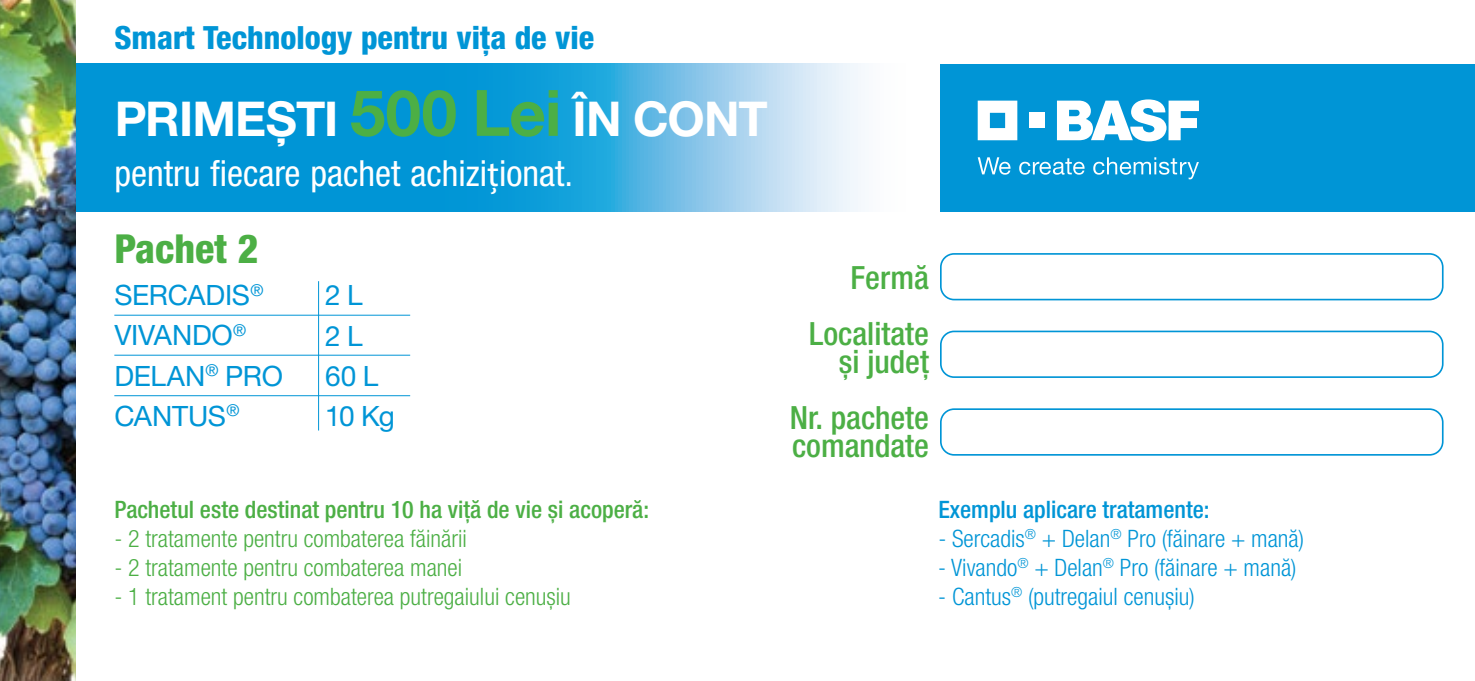
<style>
.page{position:relative;width:1475px;height:681px;background:#fff}
.page>*{position:absolute;margin:0;border:0;box-sizing:border-box;transform-origin:0 0}
.t1{font:700 48px "Helvetica Neue LT Pro";letter-spacing:-.015em;color:#fff}
.t2{font:800 condensed 40px "Helvetica Neue LT Pro";color:#4caf45}
.t3{font:36px "Helvetica Neue LT 57 Cn";color:#fff}
.t4{font:500 condensed 32px/56px "Helvetica Neue LT Pro";color:#4caf45;text-align:right}
.t5{font:800 condensed 32px "Helvetica Neue LT Pro";color:#0095d6}
.t6{font:28px/40px "Helvetica Neue LT Pro";letter-spacing:-.01em;color:#0095d6}
.t7{font:300 condensed 24px "Helvetica Neue LT Pro";color:#4caf45}
.t8{font:300 condensed 24px "Helvetica Neue LT Pro";color:#0095d6}
.t9{font:500 condensed 24px "Helvetica Neue LT Pro";color:#4caf45}
.t10{font:500 condensed 24px "Helvetica Neue LT Pro";color:#0095d6}
.s1{font-size:64px;color:#4caf45}
.s2{font-family:"Myriad Pro"}
</style>
<div class="page">
<svg style="left:75px;top:64px;width:786px;height:147px;background:#35aade"></svg>
<div style="left:940px;top:64px;width:534px;height:147px;background:#0095d6"></div>
<svg style="left:977px;top:101px;width:40px;height:39px;background:#d4edf8"></svg>
<div style="left:1029px;top:113px;width:15px;height:15px;background:#fff"></div>
<svg style="left:1057px;top:99px;width:141px;height:42px"></svg>
<svg style="left:977px;top:157px;width:33px;height:18px"></svg>
<svg style="left:1019px;top:158px;width:65px;height:17px"></svg>
<svg style="left:1093px;top:157px;width:105px;height:22px"></svg>
<hr style="left:318px;top:281px;width:1px;height:149px;background:#0095d6">
<hr style="left:114px;top:314px;width:296px;height:2px;background:#0095d6">
<hr style="left:114px;top:354px;width:296px;height:2px;background:#0095d6">
<hr style="left:114px;top:395px;width:296px;height:1px;background:#0095d6">
<img style="left:0;top:0;width:75px;height:680px">
<div style="left:939px;top:253px;width:504px;height:47px;border:2px solid #0095d6;border-radius:13px"></div>
<div style="left:939px;top:330px;width:504px;height:48px;border:2px solid #0095d6;border-radius:13px"></div>
<div style="left:939px;top:408px;width:504px;height:47px;border:2px solid #0095d6;border-radius:13px"></div>
<h3 class="t5" style="left:114px;top:17px;width:481px">Smart Technology pentru vița de vie</h3>
<h1 class="t1" style="left:115px;top:89px;width:654px">PRIMEȘTI <span class="s1">500 Lei</span> ÎN CONT</h1>
<h3 class="t3" style="left:114px;top:151px;width:460px">pentru fiecare pachet achizi<span class="s2">ț</span>ionat.</h3>
<h2 class="t2" style="left:114px;top:224px;width:145px">Pachet 2</h2>
<p class="t6" style="left:114px;top:275px;width:170px">SERCADIS<sup>®<br></sup>VIVANDO<sup>®<br></sup>DELAN<sup>®</sup> PRO<br>CANTUS<sup>®</sup></p>
<p class="t6" style="left:325px;top:275px;width:71px">2 L<br>2 L<br>60 L<br>10 Kg</p>
<p class="t9" style="left:114px;top:495px;width:536px">Pachetul este destinat pentru 10 ha viță de vie și acoperă:</p>
<p class="t7" style="left:114px;top:524px;width:354px">- 2 tratamente pentru combaterea făinării</p>
<p class="t7" style="left:114px;top:553px;width:349px">- 2 tratamente pentru combaterea manei</p>
<p class="t7" style="left:114px;top:582px;width:458px">- 1 tratament pentru combaterea putregaiului cenușiu</p>
<h3 class="t4" style="left:809px;top:249px;width:121px">Fermă<br>Localitate</h3>
<h3 class="t4" style="left:789px;top:333px;width:141px">și județ<br>Nr. pachete</h3>
<h3 class="t4" style="left:792px;top:417px;width:138px">comandate</h3>
<p class="t10" style="left:938px;top:495px;width:273px">Exemplu aplicare tratamente:</p>
<p class="t8" style="left:938px;top:524px;width:367px">- Sercadis<sup>®</sup> + Delan<sup>®</sup> Pro (făinare + mană)</p>
<p class="t8" style="left:938px;top:553px;width:360px">- Vivando<sup>®</sup> + Delan<sup>®</sup> Pro (făinare + mană)</p>
<p class="t8" style="left:938px;top:582px;width:258px">- Cantus<sup>®</sup> (putregaiul cenușiu)</p>
</div>
